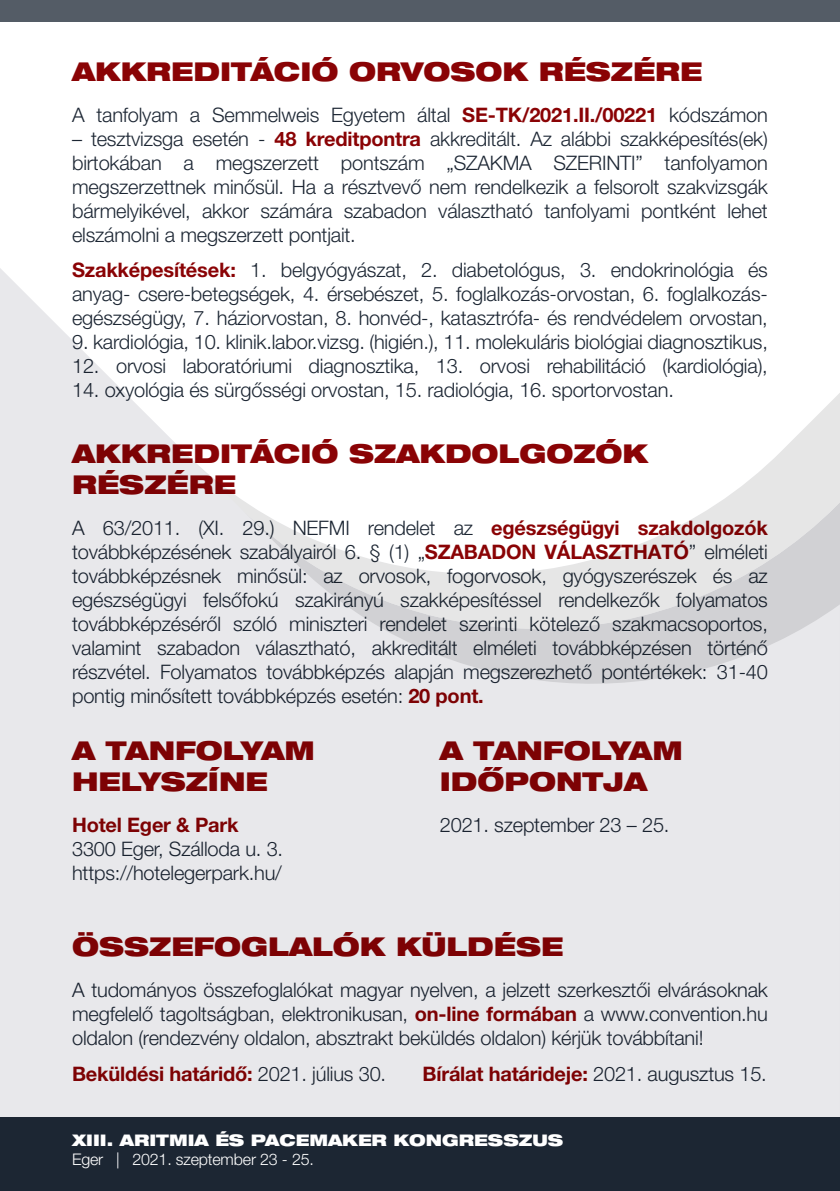
<style>
.page{position:relative;width:840px;height:1191px;background:#fff}
.page>*{position:absolute;margin:0;border:0;box-sizing:border-box;transform-origin:0 0}
.t1{font:900 expanded 26px/31.2px "Helvetica Neue LT Pro";color:#8a0305}
.t2{font:300 20px/24px "Helvetica Neue LT Pro";letter-spacing:-.01em;color:#1c2633;text-align:justify}
.t3{font:700 20px "Helvetica Neue LT Pro";letter-spacing:-.01em;color:#8a0305}
.t4{font:900 expanded 16px "Helvetica Neue LT Pro";color:#fff}
.t5{font:300 16px "Helvetica Neue LT Pro";letter-spacing:-.01em;color:#fff}
.s1{font-weight:700;color:#8a0305}
.s2{font-weight:300;color:#1c2633}
</style>
<div class="page">
<svg style="left:839px;top:0;width:1px;height:1159px"></svg>
<div style="left:0;top:615px;width:839px;height:502px;background:#e8e8eb"></div>
<div style="left:241px;top:670px;width:598px;height:53px;background:#e8e8eb"></div>
<svg style="left:183px;top:615px;width:656px;height:55px;background:#dcdcdf"></svg>
<svg style="left:0;top:268px;width:839px;height:347px"></svg>
<div style="left:0;top:1117px;width:839px;height:74px;background:#1c2633"></div>
<div style="left:0;top:0;width:839px;height:22px;background:#545c66"></div>
<h1 class="t1" style="left:72px;top:55px;width:631px">AKKREDITÁCIÓ ORVOSOK RÉSZÉRE</h1>
<p class="t2" style="left:72px;top:102px;width:697px">A tanfolyam a Semmelweis Egyetem által <span class="s1">SE-TK/2021.II./00221</span> kódszámon</p>
<p class="t2" style="left:72px;top:126px;width:697px">– tesztvizsga esetén - <span class="s1">48 kreditpontra</span> akkreditált. Az alábbi szakképesítés(ek) birtokában a megszerzett pontszám „SZAKMA SZERINTI” tanfolyamon megszerzettnek minősül. Ha a résztvevő nem rendelkezik a felsorolt szakvizsgák bármelyikével, akkor számára szabadon választható tanfolyami pontként lehet elszámolni a megszerzett pontjait.</p>
<p class="t2" style="left:72px;top:258px;width:697px"><span class="s1">Szakképesítések:</span> 1. belgyógyászat, 2. diabetológus, 3. endokrinológia és anyag- csere-betegségek, 4. érsebészet, 5. foglalkozás-orvostan, 6. foglalkozás&shy;egészségügy, 7. háziorvostan, 8. honvéd-, katasztrófa- és rendvédelem orvostan,</p>
<p class="t2" style="left:72px;top:330px;width:697px">9. kardiológia, 10. klinik.labor.vizsg. (higién.), 11. molekuláris biológiai diagnosztikus,</p>
<p class="t2" style="left:72px;top:354px;width:696px">12. orvosi laboratóriumi diagnosztika, 13. orvosi rehabilitáció (kardiológia),</p>
<p class="t2" style="left:72px;top:378px;width:603px">14. oxyológia és sürgősségi orvostan, 15. radiológia, 16. sportorvostan.</p>
<h1 class="t1" style="left:72px;top:437px;width:577px">AKKREDITÁCIÓ SZAKDOLGOZÓK<br>RÉSZÉRE</h1>
<p class="t2" style="left:72px;top:515px;width:697px">A 63/2011. (XI. 29.) NEFMI rendelet az <span class="s1">egészségügyi szakdolgozók </span>továbbképzésének szabályairól 6. § (1) „<span class="s1">SZABADON VÁLASZTHATÓ</span>” elméleti továbbképzésnek minősül: az orvosok, fogorvosok, gyógyszerészek és az egészségügyi felsőfokú szakirányú szakképesítéssel rendelkezők folyamatos továbbképzéséről szóló miniszteri rendelet szerinti kötelező szakmacsoportos, valamint szabadon választható, akkreditált elméleti továbbképzésen történő részvétel. Folyamatos továbbképzés alapján megszerezhető pontértékek: 31-40 pontig minősített továbbképzés esetén: <span class="s1">20 pont.</span></p>
<h1 class="t1" style="left:72px;top:733px;width:244px">A TANFOLYAM<br>HELYSZÍNE</h1>
<p class="t3" style="left:72px;top:812px;width:168px">Hotel Eger &amp; Park</p>
<p class="t2" style="left:72px;top:836px;width:212px">3300 Eger, Szálloda u. 3. https://hotelegerpark.hu/</p>
<h1 class="t1" style="left:439px;top:733px;width:244px">A TANFOLYAM<br>IDŐPONTJA</h1>
<p class="t2" style="left:439px;top:812px;width:231px">2021. szeptember 23 – 25.</p>
<h1 class="t1" style="left:72px;top:930px;width:492px">ÖSSZEFOGLALÓK KÜLDÉSE</h1>
<p class="t2" style="left:72px;top:978px;width:697px">A tudományos összefoglalókat magyar nyelven, a jelzett szerkesztői elvárásoknak megfelelő tagoltságban, elektronikusan, <span class="s1">on-line formában</span> a www.convention.hu oldalon (rendezvény oldalon, absztrakt beküldés oldalon) kérjük továbbítani!</p>
<p class="t3" style="left:72px;top:1061px;width:315px">Beküldési határidő: <span class="s2">2021. július 30.</span></p>
<p class="t3" style="left:422px;top:1061px;width:345px">Bírálat határideje: <span class="s2">2021. augusztus 15.</span></p>
<p class="t4" style="left:72px;top:1129px;width:492px">XIII. ARITMIA ÉS PACEMAKER KONGRESSZUS</p>
<p class="t5" style="left:72px;top:1149px;width:243px">Eger | 2021. szeptember 23 - 25.</p>
</div>
